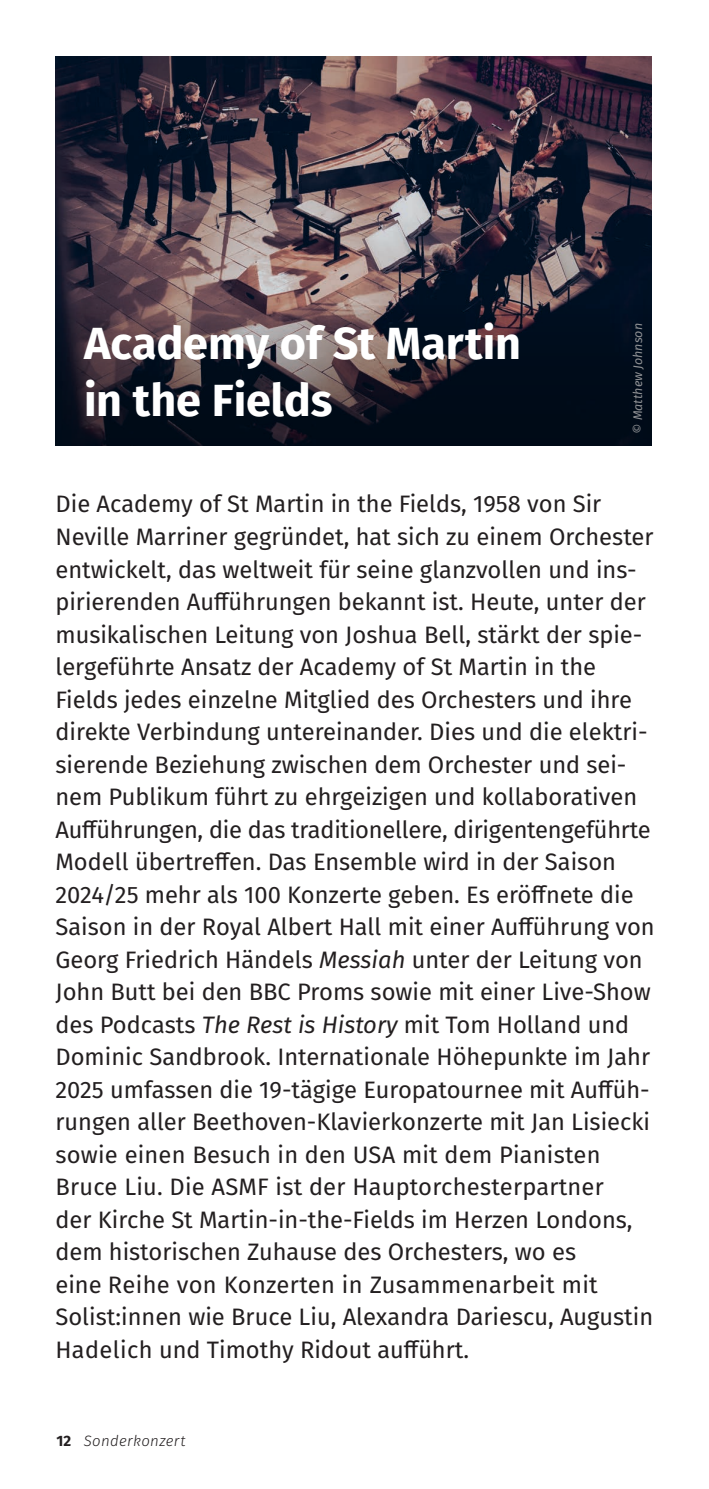
<style>
.page{position:relative;width:709px;height:1489px;background:#fff}
.page>*{position:absolute;margin:0;border:0;box-sizing:border-box;transform-origin:0 0}
.Künstler-Bio___Headline{font:700 45px "Fira Sans";color:#fff}
.Fließtext{font:23.75px/32.5px "Fira Sans";color:#231f20}
.t1{font:italic 300 15px "Fira Sans";letter-spacing:.025em;color:#231f20}
.Fotocredit{font:italic 12.5px "Fira Sans";color:#8f9194}
.s1{font-style:italic}
.s2{font-weight:700;font-style:normal}
</style>
<div class="page">
<img style="left:55px;top:57px;width:596px;height:248px">
<svg style="left:55px;top:305px;width:596px;height:140px;background:#22232d"></svg>
<p class="Künstler-Bio___Headline" style="left:84px;top:305px;width:438px">Academy of St Martin</p>
<p class="Künstler-Bio___Headline" style="left:84px;top:362px;width:250px">in the Fields</p>
<p class="Fotocredit" style="left:628px;top:433px;width:112px;rotate:-90deg">© Matthew Johnson</p>
<p class="Fließtext" style="left:55px;top:487px;width:600px">Die Academy of St Martin in the Fields, 1958 von Sir Neville Marriner gegründet, hat sich zu einem Orchester entwickelt, das weltweit für seine glanzvollen und ins&shy;pirierenden Aufführungen bekannt ist. Heute, unter der musikalischen Leitung von Joshua Bell, stärkt der spie&shy;lergeführte Ansatz der Academy of St Martin in the Fields jedes einzelne Mitglied des Orchesters und ihre direkte Verbindung untereinander. Dies und die elektri&shy;sierende Beziehung zwischen dem Orchester und sei&shy;nem Publikum führt zu ehrgeizigen und kollaborativen Aufführungen, die das traditionellere, dirigentengeführte Modell übertreffen. Das Ensemble wird in der Saison 2024/25 mehr als 100 Konzerte geben. Es eröffnete die Saison in der Royal Albert Hall mit einer Aufführung von Georg Friedrich Händels <span class="s1">Messiah</span> unter der Leitung von John Butt bei den BBC Proms sowie mit einer Live-Show des Podcasts <span class="s1">The Rest is History</span> mit Tom Holland und Dominic Sandbrook. Internationale Höhepunkte im Jahr 2025 umfassen die 19-tägige Europatournee mit Auffüh&shy;rungen aller Beethoven-Klavierkonzerte mit Jan Lisiecki sowie einen Besuch in den USA mit dem Pianisten Bruce Liu. Die ASMF ist der Hauptorchesterpartner</p>
<p class="Fließtext" style="left:55px;top:1202px;width:578px">der Kirche St Martin-in-the-Fields im Herzen Londons, dem historischen Zuhause des Orchesters, wo es</p>
<p class="Fließtext" style="left:55px;top:1267px;width:599px">eine Reihe von Konzerten in Zusammenarbeit mit<br>Solist:innen wie Bruce Liu, Alexandra Dariescu, Augustin<br>Hadelich und Timothy Ridout aufführt.</p>
<p class="t1" style="left:56px;top:1430px;width:131px"><span class="s2">12</span> Sonderkonzert</p>
</div>
